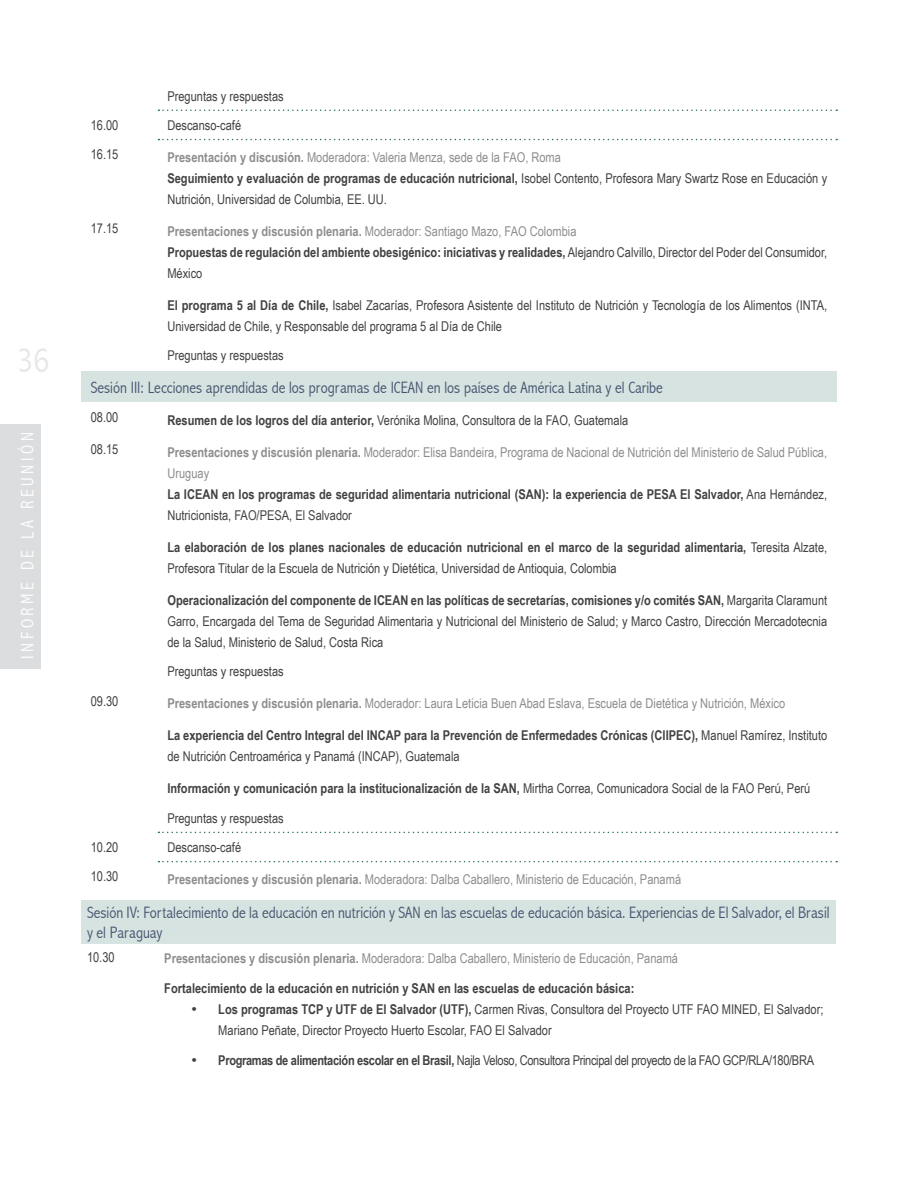
<style>
.page{position:relative;width:918px;height:1188px;background:#fff}
.page>*{position:absolute;margin:0;border:0;box-sizing:border-box;transform-origin:0 0}
.t1{font:300 condensed 36px "Abadi";color:#e6e7e8}
.t2{font:300 condensed 18px "Abadi";letter-spacing:.2em;color:#fff}
.t3{font:300 condensed 16.5px/19.8px "Abadi";color:#455470}
.t4{font:13.5px/21px "Arial Narrow";color:#414042}
.t5{font:700 13.5px/21px "Arial Narrow";color:#414042}
.t6{font:13.5px "Arial Narrow";color:#8d8d8d}
.t7{font:13.5px "Arial Narrow";letter-spacing:-.025em;color:#414042}
.s1{font-weight:700;color:#8d8d8d}
.s2{color:#8d8d8d}
.s3{font-weight:700}
.s4{font-weight:400;color:#8d8d8d}
.s5{font-weight:400}
</style>
<div class="page">
<div style="left:0;top:424px;width:40px;height:245px;background:#dcddde"></div>
<div style="left:81px;top:372px;width:756px;height:30px;background:#d6e3e0"></div>
<svg style="left:158px;top:832px;width:679px;height:1px"></svg>
<svg style="left:158px;top:110px;width:679px;height:1px"></svg>
<svg style="left:158px;top:139px;width:679px;height:1px"></svg>
<svg style="left:158px;top:861px;width:679px;height:1px"></svg>
<div style="left:81px;top:901px;width:755px;height:43px;background:#d6e3e0"></div>
<h1 class="t1" style="left:17px;top:339px;width:34px">36</h1>
<h2 class="t2" style="left:17px;top:659px;width:229px;rotate:-90deg">INFORME DE LA REUNIÓN</h2>
<p class="t4" style="left:167px;top:85px;width:118px">Preguntas y respuestas</p>
<p class="t4" style="left:91px;top:115px;width:29px">16.00</p>
<p class="t4" style="left:167px;top:115px;width:75px">Descanso-café</p>
<p class="t4" style="left:91px;top:144px;width:29px">16.15</p>
<p class="t4" style="left:167px;top:147px;width:661px"><span class="s1">Presentación y discusión.</span> <span class="s2">Moderadora: Valeria Menza, sede de la FAO, Roma<br></span><span class="s3">Seguimiento y evaluación de programas de educación nutricional,</span> Isobel Contento, Profesora Mary Swartz Rose en Educación y<br>Nutrición, Universidad de Columbia, EE. UU.</p>
<p class="t4" style="left:91px;top:218px;width:29px">17.15</p>
<p class="t5" style="left:167px;top:221px;width:661px"><span class="s2">Presentaciones y discusión plenaria.</span> <span class="s4">Moderador: Santiago Mazo, FAO Colombia<br></span>Propuestas de regulación del ambiente obesigénico: iniciativas y realidades, <span class="s5">Alejandro Calvillo, Director del Poder del Consumidor,<br>México</span></p>
<p class="t4" style="left:167px;top:295px;width:661px"><span class="s3">El programa 5 al Día de Chile,</span> Isabel Zacarías, Profesora Asistente del Instituto de Nutrición y Tecnología de los Alimentos (INTA,<br>Universidad de Chile, y Responsable del programa 5 al Día de Chile</p>
<p class="t4" style="left:167px;top:345px;width:118px">Preguntas y respuestas</p>
<p class="t3" style="left:91px;top:377px;width:574px">Sesión III: Lecciones aprendidas de los programas de ICEAN en los países de América Latina y el Caribe</p>
<p class="t4" style="left:91px;top:407px;width:29px">08.00</p>
<p class="t4" style="left:167px;top:409px;width:462px"><span class="s3">Resumen de los logros del día anterior,</span> Verónika Molina, Consultora de la FAO, Guatemala</p>
<p class="t4" style="left:91px;top:439px;width:29px">08.15</p>
<p class="t5" style="left:167px;top:441px;width:661px"><span class="s2">Presentaciones y discusión plenaria.</span> <span class="s4">Moderador: Elisa Bandeira, Programa de Nacional de Nutrición del Ministerio de Salud Pública, Uruguay<br></span>La ICEAN en los programas de seguridad alimentaria nutricional (SAN): la experiencia de PESA El Salvador, <span class="s5">Ana Hernández, Nutricionista, FAO/PESA, El Salvador</span></p>
<p class="t4" style="left:167px;top:537px;width:661px"><span class="s3">La elaboración de los planes nacionales de educación nutricional en el marco de la seguridad alimentaria,</span> Teresita Alzate,<br>Profesora Titular de la Escuela de Nutrición y Dietética, Universidad de Antioquia, Colombia</p>
<p class="t4" style="left:167px;top:590px;width:661px;text-align:justify"><span class="s3">Operacionalización del componente de ICEAN en las políticas de secretarías, comisiones y/o comités SAN,</span> Margarita Claramunt Garro, Encargada del Tema de Seguridad Alimentaria y Nutricional del Ministerio de Salud; y Marco Castro, Dirección Mercadotecnia de la Salud, Ministerio de Salud, Costa Rica</p>
<p class="t4" style="left:167px;top:661px;width:118px">Preguntas y respuestas</p>
<p class="t4" style="left:91px;top:690px;width:29px">09.30</p>
<p class="t6" style="left:167px;top:696px;width:619px"><span class="s3">Presentaciones y discusión plenaria.</span> Moderador: Laura Leticia Buen Abad Eslava, Escuela de Dietética y Nutrición, México</p>
<p class="t5" style="left:167px;top:725px;width:661px">La experiencia del Centro Integral del INCAP para la Prevención de Enfermedades Crónicas (CIIPEC), <span class="s5">Manuel Ramírez, Instituto de Nutrición Centroamérica y Panamá (INCAP), Guatemala</span></p>
<p class="t4" style="left:167px;top:774px;width:644px;line-height:29.2px"><span class="s3">Información y comunicación para la institucionalización de la SAN,</span> Mirtha Correa, Comunicadora Social de la FAO Perú, Perú<br>Preguntas y respuestas</p>
<p class="t4" style="left:91px;top:837px;width:29px">10.20</p>
<p class="t4" style="left:167px;top:837px;width:75px">Descanso-café</p>
<p class="t4" style="left:91px;top:866px;width:29px">10.30</p>
<p class="t6" style="left:167px;top:872px;width:515px"><span class="s3">Presentaciones y discusión plenaria.</span> Moderadora: Dalba Caballero, Ministerio de Educación, Panamá</p>
<p class="t3" style="left:87px;top:903px;width:744px">Sesión IV: Fortalecimiento de la educación en nutrición y SAN en las escuelas de educación básica. Experiencias de El Salvador, el Brasil y el Paraguay</p>
<p class="t4" style="left:87px;top:947px;width:29px">10.30</p>
<p class="t6" style="left:164px;top:950px;width:515px"><span class="s3">Presentaciones y discusión plenaria.</span> Moderadora: Dalba Caballero, Ministerio de Educación, Panamá</p>
<p class="t5" style="left:164px;top:977px;width:472px">Fortalecimiento de la educación en nutrición y SAN en las escuelas de educación básica:</p>
<p class="t4" style="left:218px;top:998px;width:607px;text-indent:-27px">• <span class="s3">Los programas TCP y UTF de El Salvador (UTF),</span> Carmen Rivas, Consultora del Proyecto UTF FAO MINED, El Salvador;<br>Mariano Peñate, Director Proyecto Huerto Escolar, FAO El Salvador</p>
<p class="t7" style="left:191px;top:1052px;width:624px">• <span class="s3">Programas de alimentación escolar en el Brasil,</span> Najla Veloso, Consultora Principal del proyecto de la FAO GCP/RLA/180/BRA</p>
</div>
